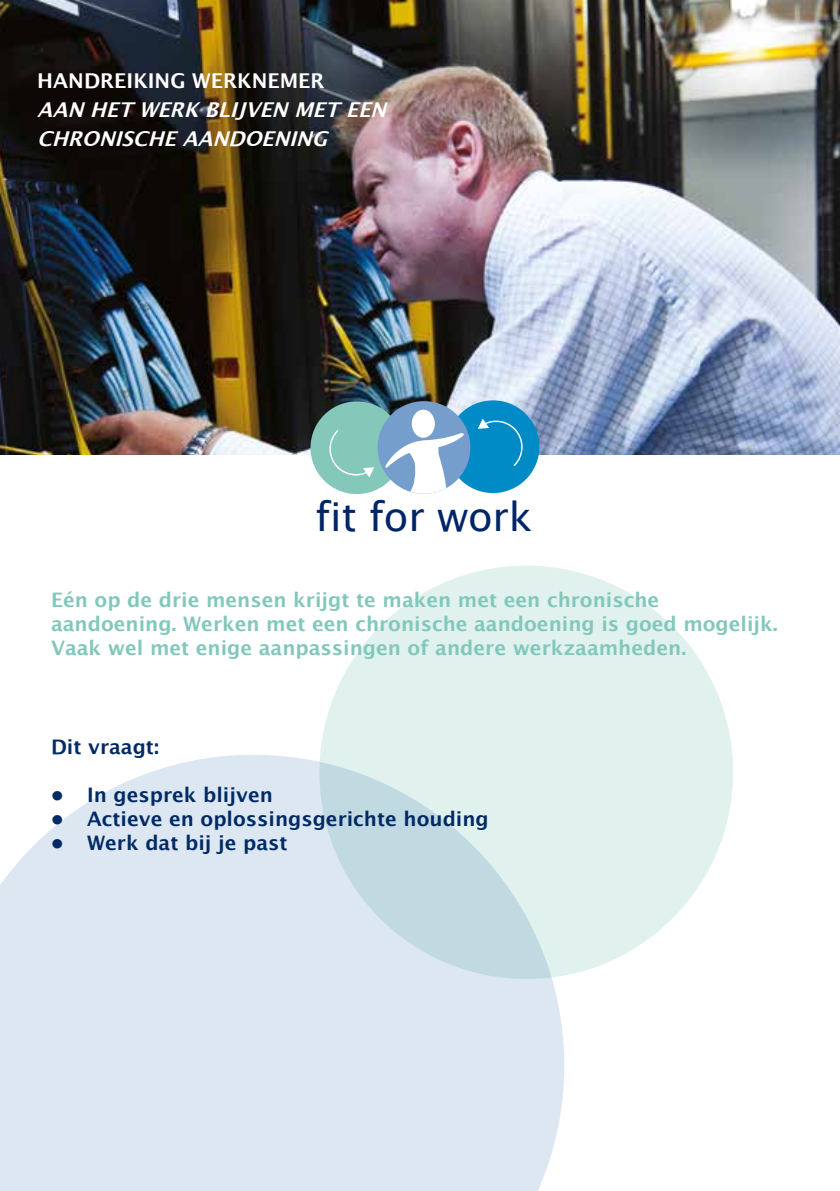
<style>
.page{position:relative;width:840px;height:1191px;background:#fff}
.page>*{position:absolute;margin:0;border:0;box-sizing:border-box;transform-origin:0 0}
.t1{font:39.8px "Lucida Grande";color:#002566}
.t2{font:italic 700 20.4px/29.2px "Lucida Grande";color:#fff}
.t3{font:700 20.4px "Lucida Grande";color:#fff}
.t4{font:700 20px/24px "Lucida Grande";color:#82c7bb}
.t5{font:700 20px "Lucida Grande";color:#002a64}
</style>
<div class="page">
<div style="left:0;top:755px;width:564px;height:436px;background:#dce7f2"></div>
<svg style="left:319px;top:565px;width:413px;height:414px;background:#daeceb"></svg>
<img style="left:0;top:0;width:839px;height:454px">
<div style="left:310px;top:401px;width:93px;height:93px;background:#84c8b9;border-radius:50%"></div>
<div style="left:446px;top:400px;width:93px;height:93px;background:#008bc6;border-radius:50%"></div>
<div style="left:377px;top:401px;width:93px;height:93px;background:#759ecd;border-radius:50%"></div>
<svg style="left:329px;top:430px;width:45px;height:47px"></svg>
<svg style="left:478px;top:418px;width:45px;height:48px"></svg>
<div style="left:411px;top:410px;width:23px;height:28px;background:#fff;border-radius:50%"></div>
<svg style="left:385px;top:432px;width:80px;height:62px"></svg>
<p class="t3" style="left:37px;top:64px;width:288px">HANDREIKING WERKNEMER</p>
<p class="t2" style="left:37px;top:95px;width:359px">AANHETWERKBLIJVENMETEEN<br>CHRONISCHEAANDOENING</p>
<h1 class="t1" style="left:315px;top:494px;width:218px">fit for work</h1>
<p class="t4" style="left:51px;top:588px;width:727px">Eén op de drie mensen krijgt te maken met een chronische aandoening. Werken met een chronische aandoening is goed mogelijk.<br>Vaak wel met enige aanpassingen of andere werkzaamheden.</p>
<p class="t5" style="left:51px;top:731px;width:109px">Dit vraagt:</p>
<p class="t5" style="left:51px;top:779px;width:223px">• In gesprek blijven</p>
<p class="t5" style="left:51px;top:803px;width:439px">• Actieve en oplossingsgerichte houding</p>
<p class="t5" style="left:51px;top:827px;width:238px">• Werk dat bij je past</p>
</div>
